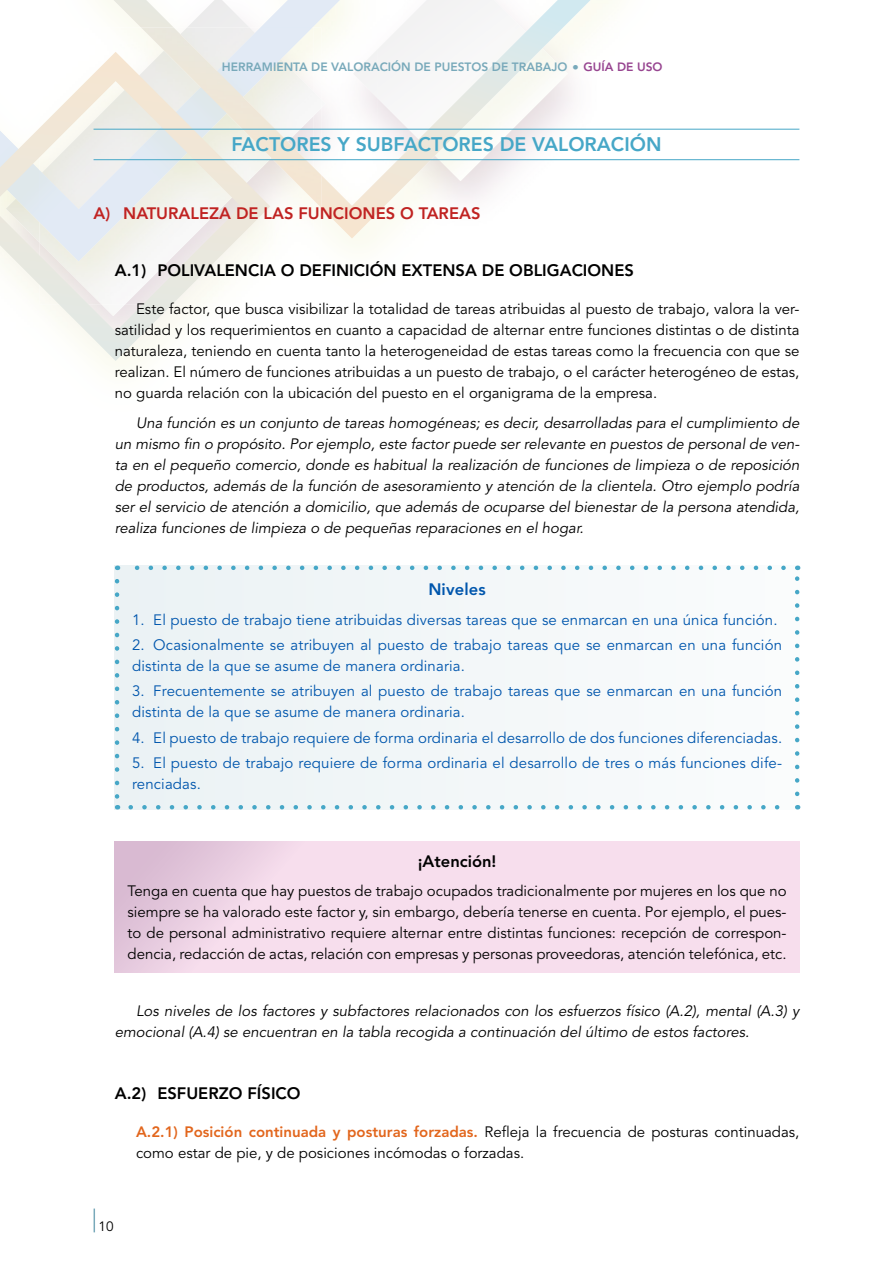
<style>
.page{position:relative;width:893px;height:1263px;background:#fff}
.page>*{position:absolute;margin:0;border:0;box-sizing:border-box;transform-origin:0 0}
.t1{font:800 30px "Avenir LT Std";color:#78a9ba}
.t2{font:800 19.5px "Avenir LT Std";color:#46a7c7}
.t3{font:800 16.5px "Avenir LT Std";color:#000}
.t4{font:800 16.5px "Avenir LT Std";color:#c02322}
.t5{font:800 16.5px "Avenir LT Std";letter-spacing:.01em;color:#0056ad}
.t6{font:15px/21px "Avenir LT Std";color:#000;text-align:justify}
.t7{font:italic 15px/21px "Avenir LT Std";color:#000;text-align:justify}
.t8{font:15px/21px "Avenir LT Std";letter-spacing:.01em;color:#0056ad}
.t9{font:13.5px "Avenir LT Std";color:#000}
.t10{font:800 12px "Avenir LT Std";color:#78a9ba}
.t11{font:800 12px "Avenir LT Std";color:#974590}
.s1{font-weight:800;color:#e2661d}
</style>
<div class="page">
<svg style="left:101px;top:0;width:524px;height:239px"></svg>
<img style="left:101px;top:28px;width:40px;height:23px">
<img style="left:271px;top:208px;width:43px;height:31px">
<img style="left:314px;top:208px;width:7px;height:31px">
<img style="left:141px;top:27px;width:180px;height:181px">
<svg style="left:0;top:52px;width:270px;height:309px"></svg>
<svg style="left:94px;top:1208px;width:1px;height:24px"></svg>
<hr style="left:94px;top:129px;width:705px;height:1px;background:#46a7c7">
<hr style="left:94px;top:159px;width:705px;height:1px;background:#46a7c7">
<svg style="left:115px;top:842px;width:684px;height:130px;background:#f3daea"></svg>
<div style="left:115px;top:566px;width:684px;height:243px;background:#f2f7f8"></div>
<svg style="left:131px;top:805px;width:649px;height:4px"></svg>
<svg style="left:134px;top:566px;width:650px;height:4px"></svg>
<svg style="left:115px;top:581px;width:4px;height:228px"></svg>
<svg style="left:795px;top:566px;width:4px;height:228px"></svg>
<p class="t10" style="left:222px;top:60px;width:347px">HERRAMIENTA DE VALORACIÓN DE PUESTOS DE TRABAJO</p>
<h1 class="t1" style="left:571px;top:48px;width:10px">·</h1>
<p class="t11" style="left:583px;top:60px;width:81px">GUÍA DE USO</p>
<h2 class="t2" style="left:231px;top:132px;width:432px">FACTORES Y SUBFACTORES DE VALORACIÓN</h2>
<p class="t4" style="left:94px;top:203px;width:388px">A) NATURALEZA DE LAS FUNCIONES O TAREAS</p>
<p class="t3" style="left:115px;top:261px;width:521px">A.1) POLIVALENCIA O DEFINICIÓN EXTENSA DE OBLIGACIONES</p>
<p class="t6" style="left:115px;top:299px;width:686px;text-indent:21px">Este factor, que busca visibilizar la totalidad de tareas atribuidas al puesto de trabajo, valora la ver&shy;satilidad y los requerimientos en cuanto a capacidad de alternar entre funciones distintas o de distinta naturaleza, teniendo en cuenta tanto la heterogeneidad de estas tareas como la frecuencia con que se realizan. El número de funciones atribuidas a un puesto de trabajo, o el carácter heterogéneo de estas, no guarda relación con la ubicación del puesto en el organigrama de la empresa.</p>
<p class="t7" style="left:115px;top:413px;width:686px;text-indent:21px">Una función es un conjunto de tareas homogéneas; es decir, desarrolladas para el cumplimiento de un mismo fin o propósito. Por ejemplo, este factor puede ser relevante en puestos de personal de ven&shy;ta en el pequeño comercio, donde es habitual la realización de funciones de limpieza o de reposición de productos, además de la función de asesoramiento y atención de la clientela. Otro ejemplo podría ser el servicio de atención a domicilio, que además de ocuparse del bienestar de la persona atendida, realiza funciones de limpieza o de pequeñas reparaciones en el hogar.</p>
<p class="t5" style="left:428px;top:580px;width:59px">Niveles</p>
<p class="t8" style="left:132px;top:610px;width:644px">1. El puesto de trabajo tiene atribuidas diversas tareas que se enmarcan en una única función.</p>
<p class="t8" style="left:132px;top:635px;width:651px">2. Ocasionalmente se atribuyen al puesto de trabajo tareas que se enmarcan en una función distinta de la que se asume de manera ordinaria.</p>
<p class="t8" style="left:132px;top:681px;width:652px">3. Frecuentemente se atribuyen al puesto de trabajo tareas que se enmarcan en una función distinta de la que se asume de manera ordinaria.</p>
<p class="t8" style="left:132px;top:727px;width:649px">4. El puesto de trabajo requiere de forma ordinaria el desarrollo de dos funciones diferenciadas.</p>
<p class="t8" style="left:132px;top:752px;width:651px">5. El puesto de trabajo requiere de forma ordinaria el desarrollo de tres o más funciones dife&shy;renciadas.</p>
<p class="t3" style="left:418px;top:851px;width:80px">¡Atención!</p>
<p class="t6" style="left:128px;top:881px;width:661px">Tenga en cuenta que hay puestos de trabajo ocupados tradicionalmente por mujeres en los que no siempre se ha valorado este factor y, sin embargo, debería tenerse en cuenta. Por ejemplo, el pues&shy;to de personal administrativo requiere alternar entre distintas funciones: recepción de correspon&shy;dencia, redacción de actas, relación con empresas y personas proveedoras, atención telefónica, etc.</p>
<p class="t7" style="left:115px;top:1001px;width:686px;text-indent:21px">Los niveles de los factores y subfactores relacionados con los esfuerzos físico (A.2), mental (A.3) y emocional (A.4) se encuentran en la tabla recogida a continuación del último de estos factores.</p>
<p class="t3" style="left:115px;top:1083px;width:187px">A.2) ESFUERZO FÍSICO</p>
<p class="t6" style="left:136px;top:1122px;width:665px"><span class="s1">A.2.1) Posición continuada y posturas forzadas.</span> Refleja la frecuencia de posturas continuadas, como estar de pie, y de posiciones incómodas o forzadas.</p>
<p class="t9" style="left:99px;top:1218px;width:17px">10</p>
</div>
